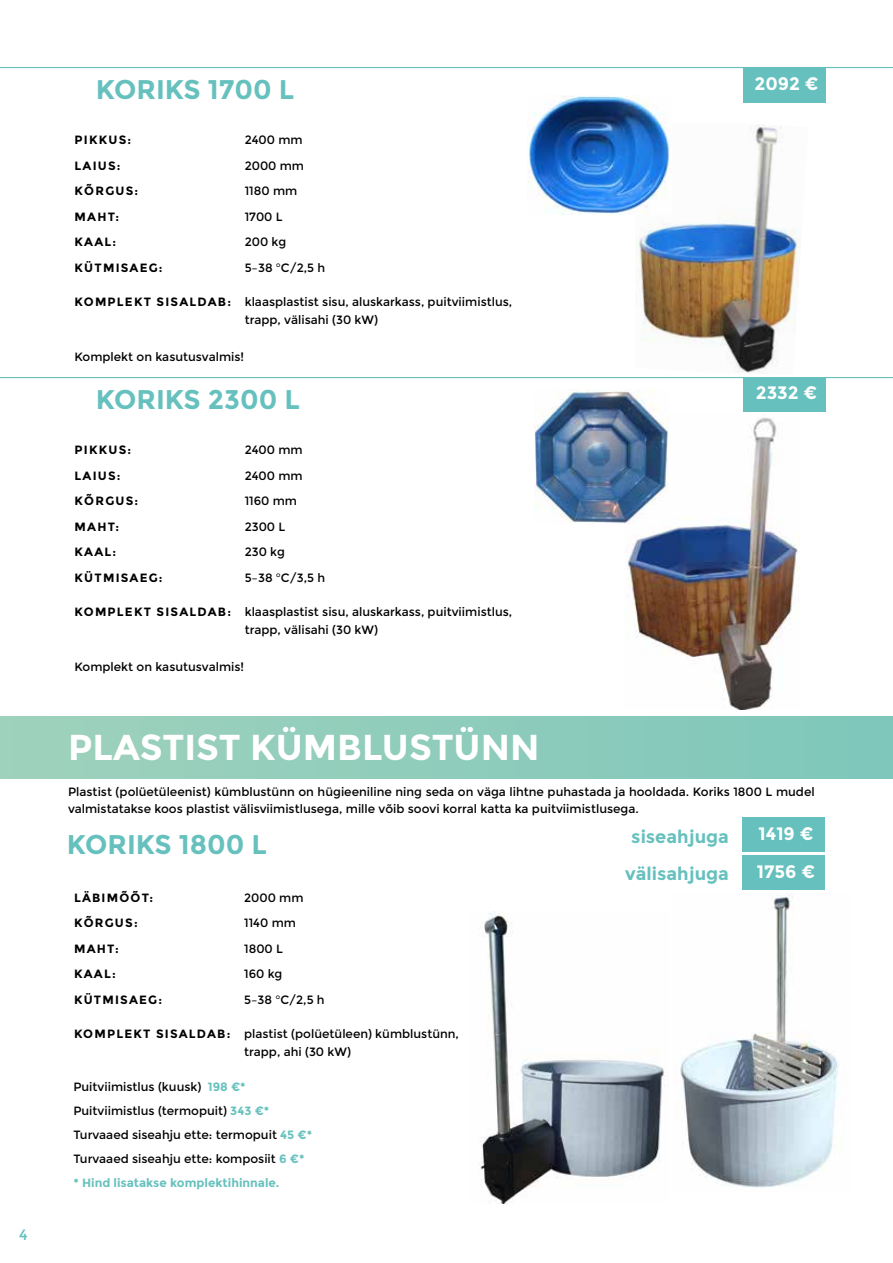
<style>
.page{position:relative;width:893px;height:1263px;background:#fff}
.page>*{position:absolute;margin:0;border:0;box-sizing:border-box;transform-origin:0 0}
.t1{font:700 36px "Montserrat";color:#fff}
.t2{font:700 27px "Montserrat";color:#66c1be}
.t3{font:700 18px/37.5px "Montserrat";color:#66c1be;text-align:center}
.t4{font:700 18px/38px "Montserrat";color:#fff}
.t5{font:15px "Montserrat";color:#66c1be}
.t6{font:12px/24px "Montserrat";color:#000}
.t7{font:700 12px "Montserrat";letter-spacing:.1em;color:#000}
.s1{font-weight:700}
.s2{font-weight:700;color:#66c1be}
</style>
<div class="page">
<hr style="left:0;top:377px;width:893px;height:1px;background:#66c1be">
<hr style="left:0;top:67px;width:893px;height:1px;background:#66c1be">
<img style="left:626px;top:414px;width:173px;height:296px">
<img style="left:636px;top:124px;width:165px;height:249px">
<img style="left:534px;top:390px;width:134px;height:134px">
<img style="left:528px;top:96px;width:143px;height:118px">
<div style="left:743px;top:377px;width:82px;height:34px;background:#66c1be"></div>
<div style="left:743px;top:68px;width:82px;height:34px;background:#66c1be"></div>
<div style="left:742px;top:817px;width:83px;height:34px;background:#66c1be"></div>
<div style="left:742px;top:855px;width:83px;height:34px;background:#66c1be"></div>
<div style="left:0;top:716px;width:893px;height:62px;background:linear-gradient(to right,#9fd2bc,#7ec7ba)"></div>
<img style="left:680px;top:895px;width:159px;height:293px">
<img style="left:479px;top:911px;width:187px;height:293px">
<p class="t5" style="left:19px;top:1225px;width:10px">4</p>
<h2 class="t2" style="left:96px;top:74px;width:200px">KORIKS 1700 L</h2>
<p class="t7" style="left:75px;top:133px;width:58px">PIKKUS:</p>
<p class="t6" style="left:245px;top:128px;width:60px">2400 mm</p>
<p class="t7" style="left:75px;top:158px;width:48px">LAIUS:</p>
<p class="t6" style="left:245px;top:154px;width:61px">2000 mm</p>
<p class="t7" style="left:75px;top:184px;width:65px">KÕRGUS:</p>
<p class="t6" style="left:245px;top:179px;width:54px">1180 mm</p>
<p class="t7" style="left:75px;top:209px;width:46px">MAHT:</p>
<p class="t6" style="left:245px;top:205px;width:39px">1700 L</p>
<p class="t7" style="left:75px;top:235px;width:43px">KAAL:</p>
<p class="t6" style="left:245px;top:230px;width:43px">200 kg</p>
<p class="t7" style="left:75px;top:261px;width:90px">KÜTMISAEG:</p>
<p class="t6" style="left:245px;top:256px;width:82px">5–38 °C/2,5 h</p>
<p class="t6" style="left:245px;top:293px;width:269px;line-height:18px;text-indent:-170px"><span class="s1">KOMPLEKT SISALDAB:</span> klaasplastist sisu, aluskarkass, puitviimistlus, trapp, välisahi (30 kW)</p>
<p class="t6" style="left:75px;top:345px;width:171px">Komplekt on kasutusvalmis!</p>
<h2 class="t2" style="left:96px;top:384px;width:206px">KORIKS 2300 L</h2>
<p class="t7" style="left:75px;top:443px;width:58px">PIKKUS:</p>
<p class="t6" style="left:245px;top:438px;width:60px">2400 mm</p>
<p class="t7" style="left:75px;top:468px;width:48px">LAIUS:</p>
<p class="t6" style="left:245px;top:464px;width:60px">2400 mm</p>
<p class="t7" style="left:75px;top:494px;width:65px">KÕRGUS:</p>
<p class="t6" style="left:245px;top:489px;width:54px">1160 mm</p>
<p class="t7" style="left:75px;top:519px;width:46px">MAHT:</p>
<p class="t6" style="left:245px;top:515px;width:42px">2300 L</p>
<p class="t7" style="left:75px;top:545px;width:43px">KAAL:</p>
<p class="t6" style="left:245px;top:540px;width:42px">230 kg</p>
<p class="t7" style="left:75px;top:570px;width:90px">KÜTMISAEG:</p>
<p class="t6" style="left:245px;top:566px;width:82px">5–38 °C/3,5 h</p>
<p class="t6" style="left:245px;top:603px;width:269px;line-height:18px;text-indent:-170px"><span class="s1">KOMPLEKT SISALDAB:</span> klaasplastist sisu, aluskarkass, puitviimistlus, trapp, välisahi (30 kW)</p>
<p class="t6" style="left:75px;top:655px;width:171px">Komplekt on kasutusvalmis!</p>
<h3 class="t4" style="left:754px;top:65px;width:66px">2092 €</h3>
<h3 class="t4" style="left:756px;top:374px;width:63px">2332 €</h3>
<h1 class="t1" style="left:68px;top:726px;width:473px">PLASTIST KÜMBLUSTÜNN</h1>
<p class="t6" style="left:68px;top:784px;width:748px;line-height:16.5px">Plastist (polüetüleenist) kümblustünn on hügieeniline ning seda on väga lihtne puhastada ja hooldada. Koriks 1800 L mudel valmistatakse koos plastist välisviimistlusega, mille võib soovi korral katta ka puitviimistlusega.</p>
<h2 class="t2" style="left:67px;top:829px;width:201px">KORIKS 1800 L</h2>
<p class="t7" style="left:74px;top:890px;width:81px">LÄBIMÕÕT:</p>
<p class="t6" style="left:244px;top:886px;width:61px">2000 mm</p>
<p class="t7" style="left:74px;top:916px;width:65px">KÕRGUS:</p>
<p class="t6" style="left:244px;top:911px;width:53px">1140 mm</p>
<p class="t7" style="left:74px;top:941px;width:46px">MAHT:</p>
<p class="t6" style="left:244px;top:937px;width:40px">1800 L</p>
<p class="t7" style="left:74px;top:967px;width:43px">KAAL:</p>
<p class="t6" style="left:244px;top:962px;width:40px">160 kg</p>
<p class="t7" style="left:74px;top:992px;width:90px">KÜTMISAEG:</p>
<p class="t6" style="left:244px;top:988px;width:82px">5–38 °C/2,5 h</p>
<p class="t6" style="left:244px;top:1025px;width:216px;line-height:18px;text-indent:-170px"><span class="s1">KOMPLEKT SISALDAB:</span> plastist (polüetüleen) kümblustünn, trapp, ahi (30 kW)</p>
<p class="t6" style="left:73px;top:1075px;width:240px">Puitviimistlus (kuusk) <span class="s2">198 €* </span>Puitviimistlus (termopuit) <span class="s2">343 €* </span>Turvaaed siseahju ette: termopuit <span class="s2">45 €* </span>Turvaaed siseahju ette: komposiit <span class="s2">6 €* * Hind lisatakse komplektihinnale.</span></p>
<h3 class="t3" style="left:625px;top:817px;width:105px">siseahjuga välisahjuga</h3>
<h3 class="t4" style="left:757px;top:815px;width:60px">1419 €<br>1756 €</h3>
</div>
